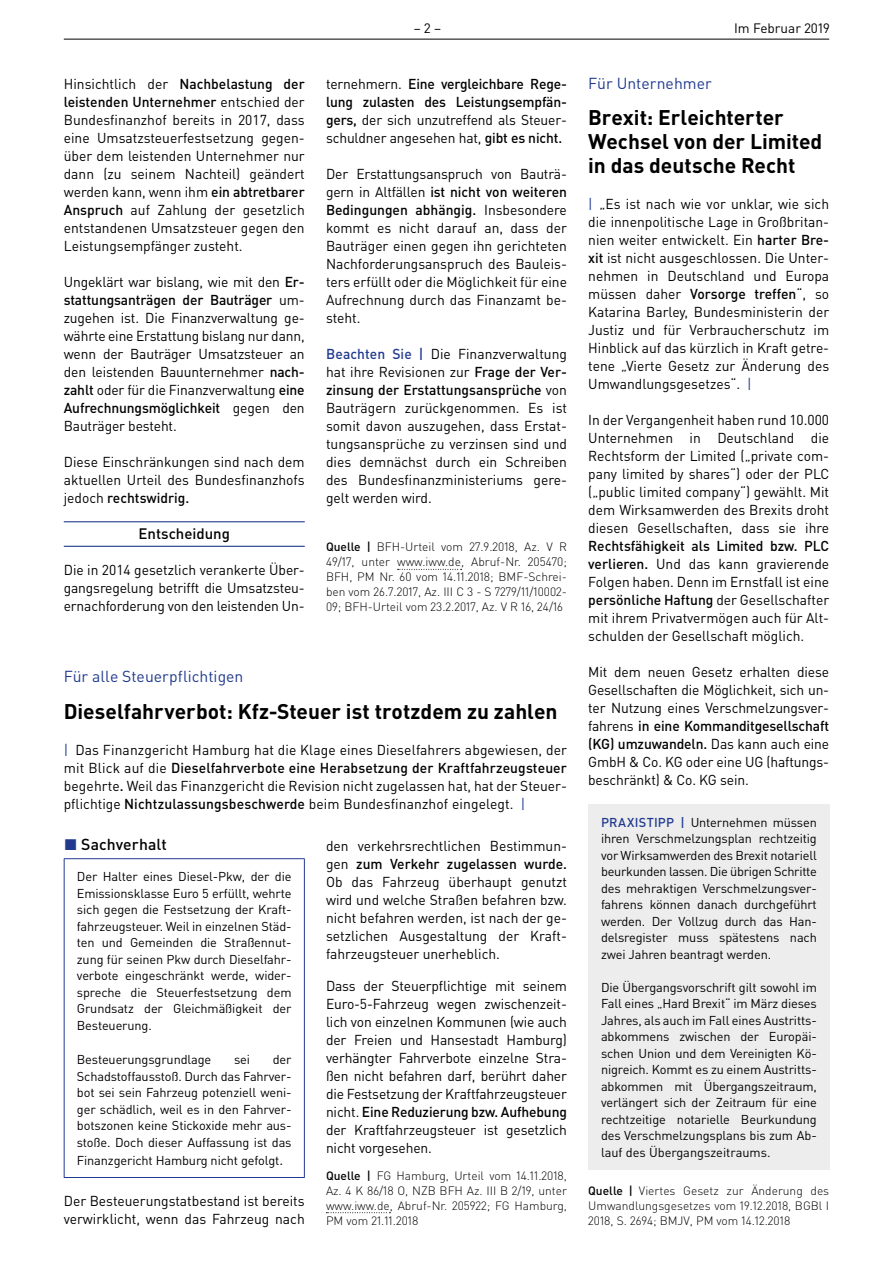
<style>
.page{position:relative;width:893px;height:1263px;background:#fff}
.page>*{position:absolute;margin:0;border:0;box-sizing:border-box;transform-origin:0 0}
.t1{font:700 21px/24px "DIN Pro";color:#000}
.t2{font:15.75px "DIN Pro";color:#213a8f}
.t3{font:500 15.75px "DIN Pro";letter-spacing:.005em;color:#000}
.t4{font:500 15px "DIN Pro";color:#000}
.t5{font:14.25px/18px "DIN Pro";color:#000;text-align:justify}
.t6{font:500 14.25px/18px "DIN Pro";letter-spacing:-.01em;color:#000;text-align:justify}
.t7{font:13.5px "DIN Pro";color:#000}
.t8{font:12.75px/16.5px "DIN Pro";letter-spacing:-.01em;color:#000;text-align:justify}
.t9{font:300 12px/15px "DIN Pro";color:#000;text-align:justify}
.s1{font-weight:500}
.s2{font-weight:400}
.s3{font-weight:500;color:#213a8f}
.s4{color:#213a8f}
.s5{font-size:14.25px}
</style>
<div class="page">
<hr style="left:64px;top:39px;width:765px;height:1px;background:#000">
<hr style="left:64px;top:521px;width:241px;height:1px;background:#213a8f">
<hr style="left:64px;top:546px;width:241px;height:1px;background:#213a8f">
<svg style="left:398px;top:569px;width:64px;height:1px"></svg>
<hr style="left:64px;top:858px;width:241px;height:1px;background:#213a8f">
<hr style="left:64px;top:859px;width:1px;height:318px;background:#213a8f">
<hr style="left:304px;top:859px;width:1px;height:318px;background:#213a8f">
<hr style="left:64px;top:1177px;width:241px;height:1px;background:#213a8f">
<svg style="left:326px;top:1212px;width:64px;height:1px"></svg>
<div style="left:588px;top:804px;width:242px;height:366px;background:#ededed"></div>
<p class="t7" style="left:414px;top:19px;width:29px">– 2 –</p>
<p class="t7" style="left:734px;top:19px;width:97px">Im Februar 2019</p>
<p class="t5" style="left:64px;top:75px;width:242px">Hinsichtlich der <span class="s1">Nachbelastung der leistenden Unternehmer</span> entschied der Bundesfinanzhof bereits in 2017, dass eine Umsatzsteuerfestsetzung gegen&shy;über dem leistenden Unternehmer nur dann (zu seinem Nachteil) geändert werden kann, wenn ihm <span class="s1">ein abtretbarer Anspruch</span> auf Zahlung der gesetzlich entstandenen Umsatzsteuer gegen den Leistungsempfänger zusteht.</p>
<p class="t5" style="left:64px;top:273px;width:242px">Ungeklärt war bislang, wie mit den <span class="s1">Er&shy;stattungsanträgen der Bauträger</span> um&shy;zugehen ist. Die Finanzverwaltung ge&shy;währte eine Erstattung bislang nur dann, wenn der Bauträger Umsatzsteuer an den leistenden Bauunternehmer <span class="s1">nach&shy;zahlt</span> oder für die Finanzverwaltung <span class="s1">eine Aufrechnungsmöglichkeit</span> gegen den Bauträger besteht.</p>
<p class="t5" style="left:64px;top:453px;width:242px">Diese Einschränkungen sind nach dem aktuellen Urteil des Bundesfinanzhofs jedoch <span class="s1">rechtswidrig.</span></p>
<p class="t4" style="left:138px;top:524px;width:93px">Entscheidung</p>
<p class="t5" style="left:64px;top:561px;width:242px">Die in 2014 gesetzlich verankerte Über&shy;gangsregelung betrifft die Umsatzsteu&shy;ernachforderung von den leistenden Un-</p>
<p class="t6" style="left:326px;top:75px;width:242px"><span class="s2">ternehmern.</span> Eine vergleichbare Rege&shy;lung zulasten des Leistungsempfän&shy;gers, <span class="s2">der sich unzutreffend als Steuer&shy;schuldner angesehen hat,</span> gibt es nicht.</p>
<p class="t5" style="left:326px;top:165px;width:242px">Der Erstattungsanspruch von Bauträ&shy;gern in Altfällen <span class="s1">ist nicht von weiteren Bedingungen abhängig.</span> Insbesondere kommt es nicht darauf an, dass der Bauträger einen gegen ihn gerichteten Nachforderungsanspruch des Bauleis&shy;ters erfüllt oder die Möglichkeit für eine Aufrechnung durch das Finanzamt be&shy;steht.</p>
<p class="t5" style="left:326px;top:345px;width:242px"><span class="s3">Beachten Sie |</span> Die Finanzverwaltung hat ihre Revisionen zur <span class="s1">Frage der Ver&shy;zinsung der Erstattungsansprüche</span> von Bauträgern zurückgenommen. Es ist somit davon auszugehen, dass Erstat&shy;tungsansprüche zu verzinsen sind und dies demnächst durch ein Schreiben des Bundesfinanzministeriums gere&shy;gelt werden wird.</p>
<p class="t9" style="left:326px;top:539px;width:242px"><span class="s1">Quelle |</span> BFH-Urteil vom 27.9.2018, Az. V R 49/17, unter www.iww.de, Abruf-Nr. 205470; BFH, PM Nr. 60 vom 14.11.2018; BMF-Schrei&shy;ben vom 26.7.2017, Az. III C 3 - S 7279/11/10002- 09; BFH-Urteil vom 23.2.2017, Az. V R 16, 24/16</p>
<p class="t2" style="left:64px;top:665px;width:181px">Für alle Steuerpflichtigen</p>
<h1 class="t1" style="left:64px;top:699px;width:495px">Dieselfahrverbot: Kfz-Steuer ist trotzdem zu zahlen</h1>
<p class="t5" style="left:64px;top:741px;width:505px"><span class="s4">|</span> Das Finanzgericht Hamburg hat die Klage eines Dieselfahrers abgewiesen, der mit Blick auf die <span class="s1">Dieselfahrverbote eine Herabsetzung der Kraftfahrzeugsteuer </span>begehrte<span class="s1">.</span> Weil das Finanzgericht die Revision nicht zugelassen hat, hat der Steuer&shy;pflichtige <span class="s1">Nichtzulassungsbeschwerde</span> beim Bundesfinanzhof eingelegt. <span class="s4">|</span></p>
<p class="t3" style="left:64px;top:834px;width:104px"><span class="s4">◼</span> Sachverhalt</p>
<p class="t8" style="left:77px;top:868px;width:216px">Der Halter eines Diesel-Pkw, der die Emissionsklasse Euro 5 erfüllt, wehrte sich gegen die Festsetzung der Kraft&shy;fahrzeugsteuer. Weil in einzelnen Städ&shy;ten und Gemeinden die Straßennut&shy;zung für seinen Pkw durch Dieselfahr&shy;verbote eingeschränkt werde, wider&shy;spreche die Steuerfestsetzung dem Grundsatz der Gleichmäßigkeit der Besteuerung.</p>
<p class="t8" style="left:77px;top:1051px;width:136px">Besteuerungsgrundlage</p>
<p class="t8" style="left:234px;top:1051px;width:18px">sei</p>
<p class="t5" style="left:326px;top:836px;width:242px">den verkehrsrechtlichen Bestimmun&shy;gen <span class="s1">zum Verkehr zugelassen wurde.<br></span>Ob das Fahrzeug überhaupt genutzt wird und welche Straßen befahren bzw. nicht befahren werden, ist nach der ge&shy;setzlichen Ausgestaltung der Kraft&shy;fahrzeugsteuer unerheblich.</p>
<p class="t5" style="left:326px;top:976px;width:242px">Dass der Steuerpflichtige mit seinem Euro-5-Fahrzeug wegen zwischenzeit&shy;lich von einzelnen Kommunen (wie auch der Freien und Hansestadt Hamburg) verhängter Fahrverbote einzelne Stra&shy;ßen nicht befahren darf, berührt daher die Festsetzung der Kraftfahrzeugsteuer nicht. <span class="s1">Eine Reduzierung bzw. Aufhebung </span>der Kraftfahrzeugsteuer ist gesetzlich nicht vorgesehen.</p>
<p class="t9" style="left:326px;top:1167px;width:242px"><span class="s1">Quelle |</span> FG Hamburg, Urteil vom 14.11.2018, Az. 4 K 86/18 O, NZB BFH Az. III B 2/19, unter www.iww.de, Abruf-Nr. 205922; FG Hamburg, PM vom 21.11.2018</p>
<p class="t8" style="left:77px;top:1051px;width:216px;text-indent:196px">der Schadstoffausstoß. Durch das Fahrver&shy;bot sei sein Fahrzeug potenziell weni&shy;ger schädlich, weil es in den Fahrver&shy;botszonen keine Stickoxide mehr aus&shy;stoße. Doch dieser Auffassung ist das</p>
<p class="t8" style="left:77px;top:1151px;width:208px">Finanzgericht Hamburg nicht gefolgt<span class="s5">.</span></p>
<p class="t5" style="left:64px;top:1191px;width:242px">Der Besteuerungstatbestand ist bereits verwirklicht, wenn das Fahrzeug nach</p>
<p class="t2" style="left:588px;top:73px;width:125px">Für Unternehmer</p>
<h1 class="t1" style="left:588px;top:105px;width:236px">Brexit: Erleichterter<br>Wechsel von der Limited in das deutsche Recht</h1>
<p class="t5" style="left:588px;top:195px;width:242px"><span class="s4">|</span> „Es ist nach wie vor unklar, wie sich die innenpolitische Lage in Großbritan&shy;nien weiter entwickelt. Ein <span class="s1">harter Bre&shy;xit</span> ist nicht ausgeschlossen. Die Unter&shy;nehmen in Deutschland und Europa müssen daher <span class="s1">Vorsorge treffen</span>“, so Katarina Barley, Bundesministerin der Justiz und für Verbraucherschutz im Hinblick auf das kürzlich in Kraft getre&shy;tene „Vierte Gesetz zur Änderung des Umwandlungsgesetzes“. <span class="s4">|</span></p>
<p class="t5" style="left:588px;top:411px;width:242px">In der Vergangenheit haben rund 10.000<br>Unternehmen in Deutschland die Rechtsform der Limited („private com&shy;pany limited by shares“) oder der PLC („public limited company“) gewählt. Mit dem Wirksamwerden des Brexits droht diesen Gesellschaften, dass sie ihre</p>
<p class="t5" style="left:588px;top:537px;width:242px"><span class="s1">Rechtsfähigkeit als Limited bzw. PLC verlieren.</span> Und das kann gravierende Folgen haben. Denn im Ernstfall ist eine <span class="s1">persönliche Haftung</span> der Gesellschafter mit ihrem Privatvermögen auch für Alt&shy;schulden der Gesellschaft möglich.</p>
<p class="t5" style="left:588px;top:663px;width:242px">Mit dem neuen Gesetz erhalten diese Gesellschaften die Möglichkeit, sich un&shy;ter Nutzung eines Verschmelzungsver&shy;fahrens <span class="s1">in eine Kommanditgesellschaft (KG) umzuwandeln.</span> Das kann auch eine GmbH &amp; Co. KG oder eine UG (haftungs&shy;beschränkt) &amp; Co. KG sein.</p>
<p class="t8" style="left:601px;top:813px;width:217px"><span class="s3">PRAXISTIPP |</span> Unternehmen müssen ihren Verschmelzungsplan rechtzeitig vor Wirksamwerden des Brexit notariell beurkunden lassen. Die übrigen Schritte des mehraktigen Verschmelzungsver&shy;fahrens können danach durchgeführt werden. Der Vollzug durch das Han&shy;delsregister muss spätestens nach zwei Jahren beantragt werden.</p>
<p class="t8" style="left:601px;top:978px;width:217px;text-align:left">Die Übergangsvorschrift gilt sowohl im Fall eines „Hard Brexit“ im März dieses Jahres, als auch im Fall eines Austritts&shy;abkommens zwischen der Europäi&shy;schen Union und dem Vereinigten Kö&shy;nigreich. Kommt es zu einem Austritts&shy;abkommen mit Übergangszeitraum, verlängert sich der Zeitraum für eine rechtzeitige notarielle Beurkundung des Verschmelzungsplans bis zum Ab&shy;lauf des Übergangszeitraums.</p>
<p class="t9" style="left:588px;top:1183px;width:242px"><span class="s1">Quelle |</span> Viertes Gesetz zur Änderung des Umwandlungsgesetzes vom 19.12.2018, BGBl I 2018, S. 2694; BMJV, PM vom 14.12.2018</p>
</div>
